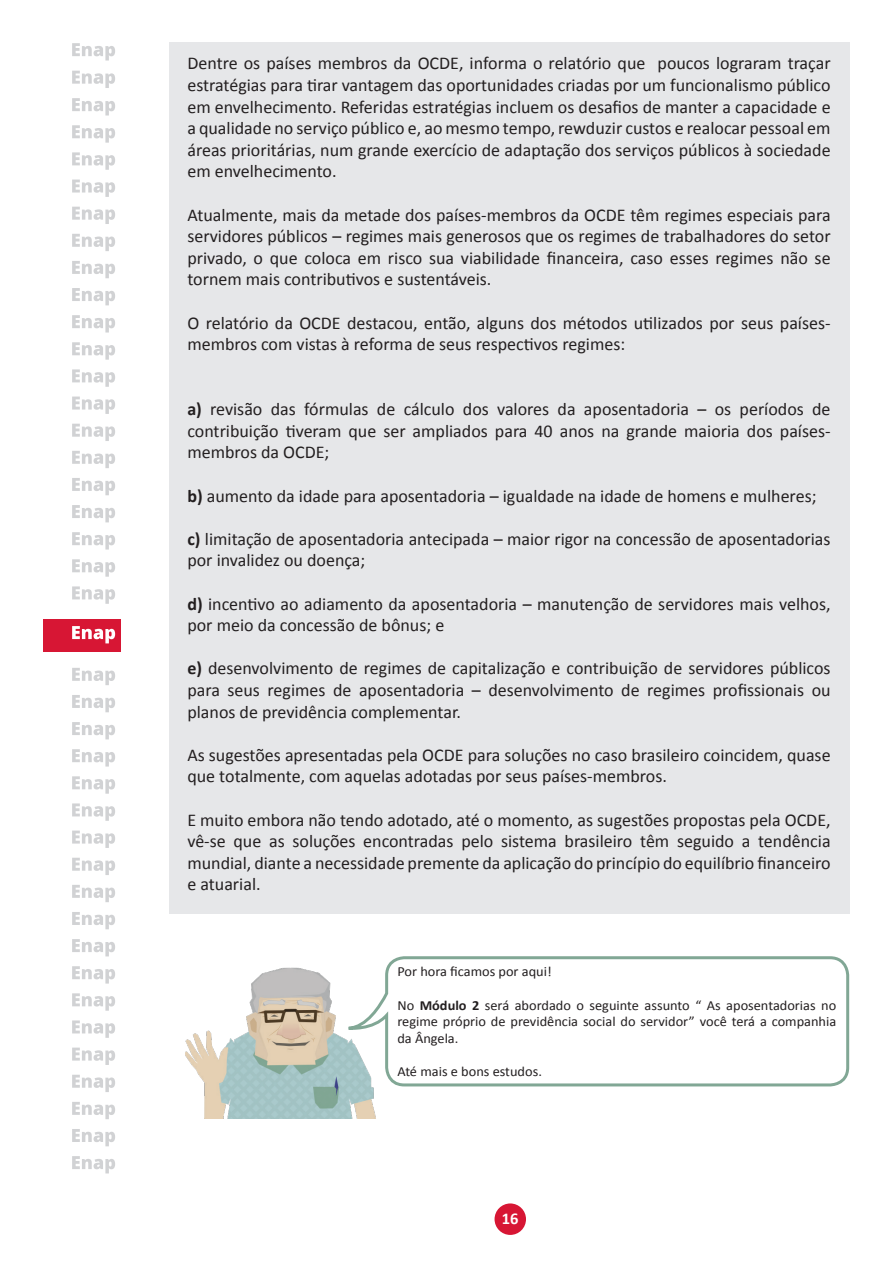
<style>
.page{position:relative;width:893px;height:1263px;background:#fff}
.page>*{position:absolute;margin:0;border:0;box-sizing:border-box;transform-origin:0 0}
.t1{font:18px/21.6px "Calibri";color:#231f20;text-align:justify}
.t2{font:700 16.5px "Calibri";color:#fff}
.t3{font:13.95px/16.6px "Calibri";color:#231f20;text-align:justify}
.s1{font-weight:700}
</style>
<div class="page">
<div style="left:495px;top:1203px;width:31px;height:32px;background:#d71634;border-radius:50%"></div>
<div style="left:44px;top:619px;width:77px;height:32px;background:#d71634"></div>
<svg style="left:72px;top:626px;width:43px;height:17px"></svg>
<svg style="left:72px;top:98px;width:43px;height:17px"></svg>
<svg style="left:72px;top:125px;width:43px;height:18px"></svg>
<svg style="left:72px;top:152px;width:43px;height:18px"></svg>
<svg style="left:72px;top:180px;width:43px;height:17px"></svg>
<svg style="left:72px;top:207px;width:43px;height:17px"></svg>
<svg style="left:72px;top:234px;width:43px;height:17px"></svg>
<svg style="left:72px;top:261px;width:43px;height:17px"></svg>
<svg style="left:72px;top:288px;width:43px;height:17px"></svg>
<svg style="left:72px;top:315px;width:43px;height:17px"></svg>
<svg style="left:72px;top:342px;width:43px;height:18px"></svg>
<svg style="left:72px;top:369px;width:43px;height:18px"></svg>
<svg style="left:72px;top:397px;width:43px;height:17px"></svg>
<svg style="left:72px;top:424px;width:43px;height:17px"></svg>
<svg style="left:72px;top:451px;width:43px;height:17px"></svg>
<svg style="left:72px;top:478px;width:43px;height:17px"></svg>
<svg style="left:72px;top:505px;width:43px;height:17px"></svg>
<svg style="left:72px;top:532px;width:43px;height:17px"></svg>
<svg style="left:72px;top:559px;width:43px;height:18px"></svg>
<svg style="left:72px;top:586px;width:43px;height:18px"></svg>
<svg style="left:72px;top:668px;width:43px;height:17px"></svg>
<svg style="left:72px;top:695px;width:43px;height:17px"></svg>
<svg style="left:72px;top:722px;width:43px;height:17px"></svg>
<svg style="left:72px;top:749px;width:43px;height:17px"></svg>
<svg style="left:72px;top:776px;width:43px;height:18px"></svg>
<svg style="left:72px;top:803px;width:43px;height:18px"></svg>
<svg style="left:72px;top:830px;width:43px;height:18px"></svg>
<svg style="left:72px;top:858px;width:43px;height:17px"></svg>
<svg style="left:72px;top:885px;width:43px;height:17px"></svg>
<svg style="left:72px;top:912px;width:43px;height:17px"></svg>
<svg style="left:72px;top:939px;width:43px;height:17px"></svg>
<svg style="left:72px;top:966px;width:43px;height:17px"></svg>
<svg style="left:72px;top:993px;width:43px;height:18px"></svg>
<svg style="left:72px;top:1020px;width:43px;height:18px"></svg>
<svg style="left:72px;top:1047px;width:43px;height:18px"></svg>
<svg style="left:72px;top:1075px;width:43px;height:17px"></svg>
<svg style="left:72px;top:1102px;width:43px;height:17px"></svg>
<svg style="left:72px;top:1129px;width:43px;height:17px"></svg>
<svg style="left:72px;top:1156px;width:43px;height:17px"></svg>
<svg style="left:72px;top:71px;width:43px;height:17px"></svg>
<svg style="left:72px;top:43px;width:43px;height:18px"></svg>
<div style="left:169px;top:43px;width:680px;height:871px;background:#e6e7e9"></div>
<img style="left:185px;top:967px;width:191px;height:151px">
<svg style="left:346px;top:956px;width:504px;height:132px"></svg>
<p class="t1" style="left:187px;top:53px;width:645px">Dentre os países membros da OCDE, informa o relatório que poucos lograram traçar estratégias para tirar vantagem das oportunidades criadas por um funcionalismo público em envelhecimento. Referidas estratégias incluem os desafios de manter a capacidade e a qualidade no serviço público e, ao mesmo tempo, rewduzir custos e realocar pessoal em áreas prioritárias, num grande exercício de adaptação dos serviços públicos à sociedade em envelhecimento.</p>
<p class="t1" style="left:187px;top:204px;width:645px">Atualmente, mais da metade dos países-membros da OCDE têm regimes especiais para servidores públicos – regimes mais generosos que os regimes de trabalhadores do setor privado, o que coloca em risco sua viabilidade financeira, caso esses regimes não se tornem mais contributivos e sustentáveis.</p>
<p class="t1" style="left:187px;top:312px;width:645px">O relatório da OCDE destacou, então, alguns dos métodos utilizados por seus países&shy;membros com vistas à reforma de seus respectivos regimes:</p>
<p class="t1" style="left:187px;top:398px;width:645px"><span class="s1">a)</span> revisão das fórmulas de cálculo dos valores da aposentadoria – os períodos de contribuição tiveram que ser ampliados para 40 anos na grande maioria dos países&shy;membros da OCDE;</p>
<p class="t1" style="left:187px;top:485px;width:631px"><span class="s1">b)</span> aumento da idade para aposentadoria – igualdade na idade de homens e mulheres;</p>
<p class="t1" style="left:187px;top:528px;width:645px"><span class="s1">c)</span> limitação de aposentadoria antecipada – maior rigor na concessão de aposentadorias por invalidez ou doença;</p>
<p class="t1" style="left:187px;top:593px;width:645px"><span class="s1">d)</span> incentivo ao adiamento da aposentadoria – manutenção de servidores mais velhos, por meio da concessão de bônus; e</p>
<p class="t1" style="left:187px;top:658px;width:645px"><span class="s1">e)</span> desenvolvimento de regimes de capitalização e contribuição de servidores públicos para seus regimes de aposentadoria – desenvolvimento de regimes profissionais ou planos de previdência complementar.</p>
<p class="t1" style="left:187px;top:744px;width:645px">As sugestões apresentadas pela OCDE para soluções no caso brasileiro coincidem, quase que totalmente, com aquelas adotadas por seus países-membros.</p>
<p class="t1" style="left:187px;top:809px;width:645px">E muito embora não tendo adotado, até o momento, as sugestões propostas pela OCDE, vê-se que as soluções encontradas pelo sistema brasileiro têm seguido a tendência mundial, diante a necessidade premente da aplicação do princípio do equilíbrio financeiro e atuarial.</p>
<p class="t3" style="left:397px;top:963px;width:156px">Por hora ficamos por aqui!</p>
<p class="t3" style="left:397px;top:997px;width:440px">No <span class="s1">Módulo 2</span> será abordado o seguinte assunto “ As aposentadorias no regime próprio de previdência social do servidor” você terá a companhia da Ângela.</p>
<p class="t3" style="left:397px;top:1063px;width:146px">Até mais e bons estudos.</p>
<p class="t2" style="left:502px;top:1208px;width:18px">16</p>
</div>
